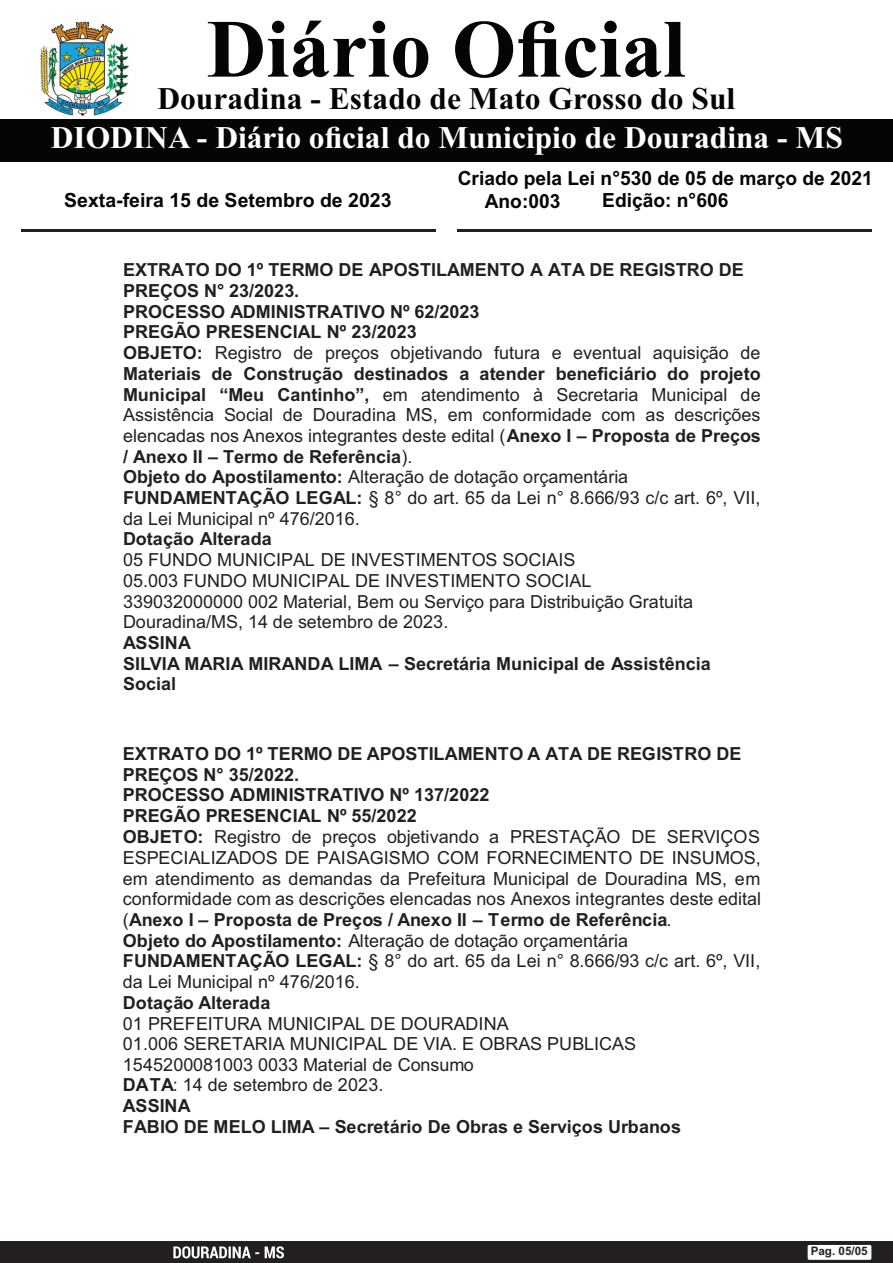
<style>
.page{position:relative;width:893px;height:1263px;background:#fff}
.page>*{position:absolute;margin:0;border:0;box-sizing:border-box;transform-origin:0 0}
.t1{font:700 82.5px "Times New Roman";color:#040504}
.t2{font:700 31.5px "Times New Roman";color:#fff}
.t3{font:700 31.5px "Times New Roman";color:#040504}
.t4{font:700 19.5px "Arial";color:#040504}
.t5{font:18px/20.7px "Arial";color:#231f20}
.t6{font:700 18px/20.7px "Arial";color:#231f20}
.t7{font:700 11.7px "Arial";color:#231f20}
.s1{font-weight:400}
.s2{font-weight:700}
</style>
<div class="page">
<div style="left:0;top:119px;width:893px;height:42px;background:#040504"></div>
<img style="left:40px;top:21px;width:89px;height:95px">
<div style="left:0;top:1242px;width:893px;height:21px;background:#231f20"></div>
<div style="left:808px;top:1245px;width:63px;height:15px;background:#fff;border-radius:2px"></div>
<svg style="left:173px;top:1246px;width:111px;height:12px"></svg>
<hr style="left:21px;top:229px;width:415px;height:3px;background:#231f20">
<hr style="left:457px;top:229px;width:414px;height:3px;background:#231f20">
<h1 class="t1" style="left:207px;top:21px;width:480px">Diário Oficial</h1>
<h2 class="t3" style="left:157px;top:88px;width:579px">Douradina - Estado de Mato Grosso do Sul</h2>
<h2 class="t2" style="left:51px;top:126px;width:793px">DIODINA - Diário oficial do Municipio de Douradina - MS</h2>
<p class="t4" style="left:458px;top:171px;width:417px">Criado pela Lei n°530 de 05 de março de 2021</p>
<p class="t4" style="left:64px;top:193px;width:329px">Sexta-feira 15 de Setembro de 2023</p>
<p class="t4" style="left:602px;top:192px;width:128px">Edição: n°606</p>
<p class="t4" style="left:485px;top:194px;width:77px">Ano:003</p>
<p class="t6" style="left:123px;top:261px;width:639px">EXTRATO DO 1º TERMO DE APOSTILAMENTO A ATA DE REGISTRO DE PREÇOS N° 23/2023.<br>PROCESSO ADMINISTRATIVO Nº 62/2023<br>PREGÃO PRESENCIAL Nº 23/2023<br>OBJETO: <span class="s1">Registro de preços objetivando futura e eventual aquisição de </span>Materiais de Construção destinados a atender beneficiário do projeto Municipal “Meu Cantinho”, <span class="s1">em atendimento à Secretaria Municipal de Assistência Social de Douradina MS, em conformidade com as descrições elencadas nos Anexos integrantes deste edital (</span>Anexo I – Proposta de Preços / Anexo II – Termo de Referência<span class="s1">).<br></span>Objeto do Apostilamento: <span class="s1">Alteração de dotação orçamentária </span>FUNDAMENTAÇÃO LEGAL: <span class="s1">§ 8° do art. 65 da Lei n° 8.666/93 c/c art. 6º, VII, da Lei Municipal nº 476/2016.</span></p>
<p class="t6" style="left:123px;top:530px;width:150px">Dotação Alterada</p>
<p class="t5" style="left:123px;top:551px;width:572px">05 FUNDO MUNICIPAL DE INVESTIMENTOS SOCIAIS<br>05.003 FUNDO MUNICIPAL DE INVESTIMENTO SOCIAL 339032000000 002 Material, Bem ou Serviço para Distribuição Gratuita Douradina/MS, 14 de setembro de 2023.</p>
<p class="t6" style="left:123px;top:634px;width:589px">ASSINA<br>SILVIA MARIA MIRANDA LIMA – Secretária Municipal de Assistência<br>Social</p>
<p class="t5" style="left:123px;top:745px;width:640px"><span class="s2">EXTRATO DO 1º TERMO DE APOSTILAMENTO A ATA DE REGISTRO DE PREÇOS N° 35/2022.<br>PROCESSO ADMINISTRATIVO Nº 137/2022<br>PREGÃO PRESENCIAL Nº 55/2022<br>OBJETO:</span> Registro de preços objetivando a PRESTAÇÃO DE SERVIÇOS ESPECIALIZADOS DE PAISAGISMO COM FORNECIMENTO DE INSUMOS, em atendimento as demandas da Prefeitura Municipal de Douradina MS, em conformidade com as descrições elencadas nos Anexos integrantes deste edital (<span class="s2">Anexo I – Proposta de Preços / Anexo II – Termo de Referência</span>.<br><span class="s2">Objeto do Apostilamento:</span> Alteração de dotação orçamentária <span class="s2">FUNDAMENTAÇÃO LEGAL:</span> § 8° do art. 65 da Lei n° 8.666/93 c/c art. 6º, VII, da Lei Municipal nº 476/2016.</p>
<p class="t6" style="left:123px;top:993px;width:149px">Dotação Alterada</p>
<p class="t5" style="left:123px;top:1015px;width:560px">01 PREFEITURA MUNICIPAL DE DOURADINA<br>01.006 SERETARIA MUNICIPAL DE VIA. E OBRAS PUBLICAS 1545200081003 0033 Material de Consumo<br><span class="s2">DATA</span>: 14 de setembro de 2023.<br><span class="s2">ASSINA<br>FABIO DE MELO LIMA – Secretário De Obras e Serviços Urbanos</span></p>
<p class="t7" style="left:811px;top:1247px;width:59px">Pag. 05/05</p>
</div>
